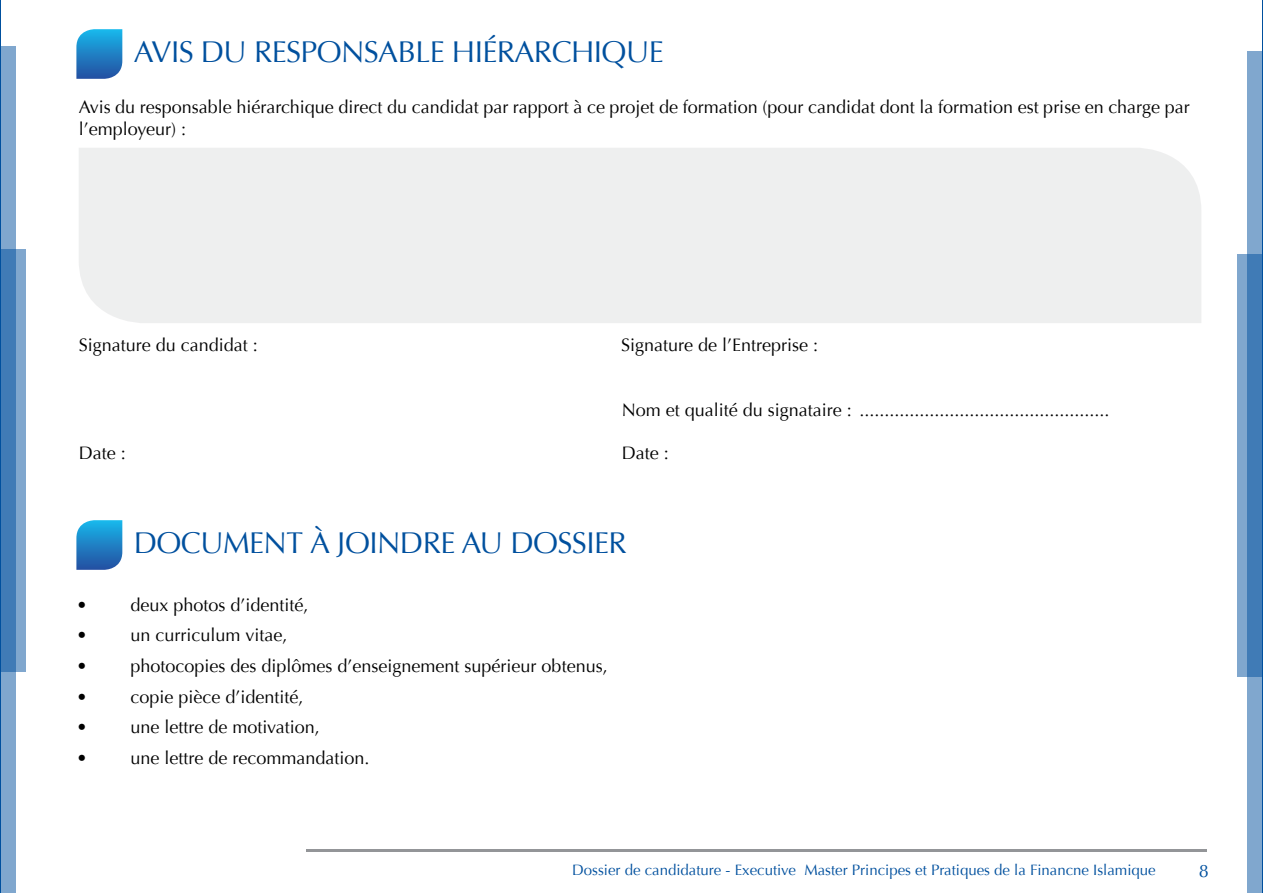
<style>
.page{position:relative;width:1263px;height:893px;background:#fff}
.page>*{position:absolute;margin:0;border:0;box-sizing:border-box;transform-origin:0 0}
.t1{font:30px "Optima";letter-spacing:-.02em;color:#00509e}
.t2{font:18px/21.6px "Optima";color:#000}
.t3{font:18px "Optima";color:#00509e}
.t4{font:15px "Optima";color:#00509e}
.s1{font-weight:700}
</style>
<div class="page">
<div style="left:0;top:46px;width:16px;height:847px;background:#80a7ce"></div>
<svg style="left:1px;top:249px;width:25px;height:423px;background:#598cbf"></svg>
<hr style="left:0;top:0;width:1px;height:893px;background:#00509e">
<hr style="left:307px;top:849px;width:900px;height:2px;background:#939598">
<div style="left:1247px;top:51px;width:16px;height:842px;background:#80a7ce"></div>
<svg style="left:1237px;top:254px;width:25px;height:422px;background:#598cbf"></svg>
<hr style="left:1262px;top:0;width:1px;height:893px;background:#00509e">
<div style="left:79px;top:148px;width:1122px;height:175px;background:#eeefef"></div>
<svg style="left:76px;top:29px;width:46px;height:50px;background:#2e8ac9"></svg>
<svg style="left:76px;top:520px;width:46px;height:50px;background:#2e8ac9"></svg>
<h1 class="t1" style="left:134px;top:34px;width:280px">avis du responsable</h1>
<h1 class="t1" style="left:452px;top:34px;width:209px">hiérarchique</h1>
<p class="t2" style="left:79px;top:97px;width:1113px">Avis du responsable hiérarchique direct du candidat par rapport à ce projet de formation (pour candidat dont la formation est prise en charge par l’employeur) :</p>
<p class="t2" style="left:79px;top:334px;width:181px">Signature du candidat :</p>
<p class="t2" style="left:621px;top:334px;width:199px">S ignature de l’Entreprise :</p>
<p class="t2" style="left:622px;top:399px;width:489px">Nom et qualité du signataire : ..................................................</p>
<p class="t2" style="left:79px;top:442px;width:49px">Date :</p>
<p class="t2" style="left:622px;top:442px;width:49px">D ate :</p>
<h1 class="t1" style="left:134px;top:525px;width:494px">document à joindre au dossier</h1>
<p class="t2" style="left:76px;top:594px;width:234px"><span class="s1">•</span> deux photos d’identité,</p>
<p class="t2" style="left:76px;top:625px;width:213px">• un curriculum vitae,</p>
<p class="t2" style="left:76px;top:655px;width:533px">• photocopies des diplômes d’enseignement supérieur obtenus,</p>
<p class="t2" style="left:76px;top:686px;width:229px">• copie pièce d’identité,</p>
<p class="t2" style="left:76px;top:717px;width:245px">• une lettre de motivation,</p>
<p class="t2" style="left:76px;top:747px;width:295px">• une lettre de recommandation.</p>
<p class="t4" style="left:572px;top:861px;width:585px">Dossier de candidature - Executive Master Principes et Pratiques de la Financne Islamique</p>
<p class="t3" style="left:1199px;top:860px;width:12px">8</p>
</div>
